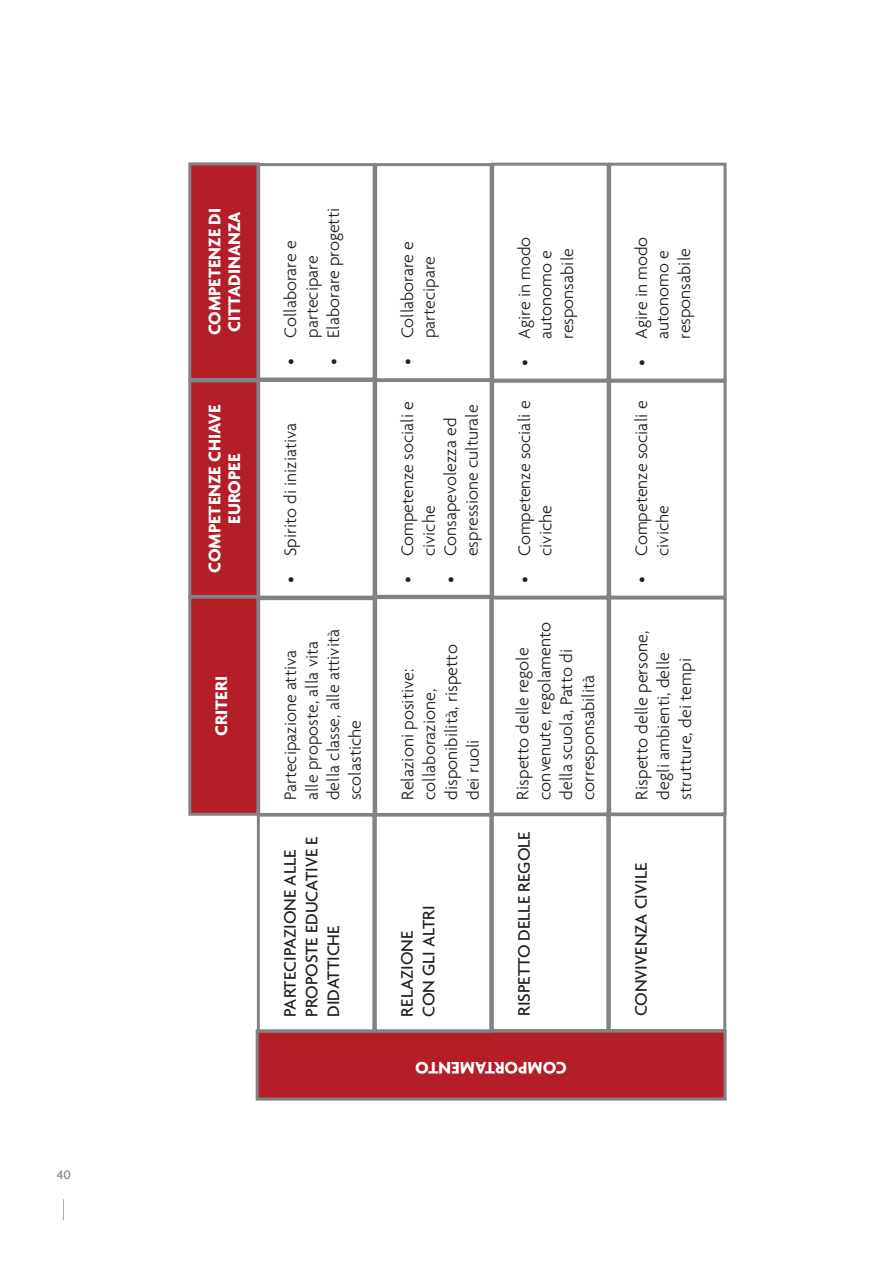
<style>
.page{position:relative;width:893px;height:1263px;background:#fff}
.page>*{position:absolute;margin:0;border:0;box-sizing:border-box;transform-origin:0 0}
.t1{font:300 18.15px/21.8px "Agenda";color:#231f20}
.t2{font:700 18.15px "Agenda";color:#fff}
.t3{font:300 18px/21.6px "Agenda";color:#231f20}
.t4{font:500 18px/21.6px "Agenda";color:#231f20}
.t5{font:700 18px "Agenda";color:#fff}
.t6{font:500 13.5px "Agenda";color:#808285}
</style>
<div class="page">
<svg style="left:63px;top:1199px;width:1px;height:21px"></svg>
<div style="left:257px;top:1031px;width:468px;height:68px;background:#b41e27"></div>
<div style="left:256px;top:1029px;width:471px;height:71px;border:3px solid #808285"></div>
<div style="left:257px;top:814px;width:118px;height:218px;border:3px solid #808285"></div>
<div style="left:374px;top:814px;width:118px;height:218px;border:3px solid #808285"></div>
<div style="left:491px;top:813px;width:118px;height:219px;border:3px solid #808285"></div>
<div style="left:608px;top:813px;width:118px;height:219px;border:3px solid #808285"></div>
<div style="left:257px;top:597px;width:119px;height:219px;border:3px solid #808285"></div>
<div style="left:374px;top:595px;width:120px;height:221px;border:3px solid #808285"></div>
<div style="left:489px;top:596px;width:121px;height:219px;border:3px solid #808285"></div>
<div style="left:608px;top:596px;width:119px;height:219px;border:3px solid #808285"></div>
<div style="left:257px;top:379px;width:119px;height:220px;border:3px solid #808285"></div>
<div style="left:374px;top:379px;width:119px;height:220px;border:3px solid #808285"></div>
<div style="left:491px;top:380px;width:119px;height:219px;border:3px solid #808285"></div>
<div style="left:608px;top:380px;width:119px;height:219px;border:3px solid #808285"></div>
<div style="left:190px;top:597px;width:68px;height:217px;background:#b41e27"></div>
<div style="left:188px;top:596px;width:71px;height:220px;border:3px solid #808285"></div>
<div style="left:190px;top:381px;width:68px;height:215px;background:#b41e27"></div>
<div style="left:188px;top:379px;width:71px;height:219px;border:3px solid #808285"></div>
<div style="left:257px;top:163px;width:119px;height:217px;border:3px solid #808285"></div>
<div style="left:374px;top:163px;width:119px;height:218px;border:3px solid #808285"></div>
<div style="left:491px;top:163px;width:119px;height:219px;border:3px solid #808285"></div>
<div style="left:608px;top:163px;width:119px;height:219px;border:3px solid #808285"></div>
<div style="left:190px;top:164px;width:68px;height:215px;background:#b41e27"></div>
<div style="left:188px;top:162px;width:71px;height:219px;border:3px solid #808285"></div>
<p class="t6" style="left:57px;top:1167px;width:16px">40</p>
<p class="t2" style="left:204px;top:335px;width:129px;rotate:-90deg">COMPETENZE DI</p>
<p class="t2" style="left:223px;top:332px;width:122px;rotate:-90deg">CITTADINANZA</p>
<p class="t2" style="left:204px;top:573px;width:169px;rotate:-90deg">COMPETENZE CHIAVE</p>
<p class="t2" style="left:223px;top:524px;width:72px;rotate:-90deg">EUROPEE</p>
<p class="t5" style="left:210px;top:736px;width:62px;rotate:-90deg">CRITERI</p>
<p class="t3" style="left:322px;top:365px;width:159px;rotate:-90deg">• Elaborare progetti</p>
<p class="t3" style="left:279px;top:338px;width:99px;text-indent:-27px;rotate:-90deg">• Collaborare e partecipare</p>
<p class="t3" style="left:279px;top:583px;width:161px;rotate:-90deg">• Spirito di iniziativa</p>
<p class="t3" style="left:279px;top:800px;width:173px;rotate:-90deg">Partecipazione attiva alle proposte, alla vita della classe, alle attività scolastiche</p>
<p class="t4" style="left:279px;top:1017px;width:182px;rotate:-90deg">PARTECIPAZIONE ALLE<br>PROPOSTE EDUCATIVE E<br>DIDATTICHE</p>
<p class="t3" style="left:396px;top:338px;width:99px;text-indent:-27px;rotate:-90deg">• Collaborare e partecipare</p>
<p class="t3" style="left:513px;top:339px;width:104px;text-indent:-27px;rotate:-90deg">• Agire in modo autonomo e responsabile</p>
<p class="t3" style="left:630px;top:339px;width:104px;rotate:-90deg">Agire in modo autonomo e responsabile</p>
<p class="t3" style="left:630px;top:366px;width:8px;rotate:-90deg">•</p>
<p class="t3" style="left:396px;top:556px;width:157px;text-indent:-27px;rotate:-90deg">• Competenze sociali e civiche</p>
<p class="t3" style="left:439px;top:556px;width:153px;text-indent:-27px;rotate:-90deg">• Consapevolezza ed espressione culturale</p>
<p class="t3" style="left:513px;top:556px;width:157px;text-indent:-27px;rotate:-90deg">• Competenze sociali e civiche</p>
<p class="t3" style="left:630px;top:556px;width:157px;text-indent:-27px;rotate:-90deg">• Competenze sociali e civiche</p>
<p class="t1" style="left:396px;top:800px;width:157px;rotate:-90deg">Relazioni positive: collaborazione, disponibilità, rispetto</p>
<p class="t1" style="left:462px;top:800px;width:62px;rotate:-90deg">dei ruoli</p>
<p class="t4" style="left:396px;top:1017px;width:88px;rotate:-90deg">RELAZIONE</p>
<p class="t4" style="left:417px;top:1017px;width:113px;rotate:-90deg">CON GLI ALTRI</p>
<p class="t1" style="left:512px;top:799px;width:179px;rotate:-90deg">Rispetto delle regole convenute, regolamento della scuola, Patto di corresponsabilità</p>
<p class="t1" style="left:630px;top:799px;width:170px;rotate:-90deg">Rispetto delle persone, degli ambienti, delle strutture, dei tempi</p>
<p class="t4" style="left:513px;top:1016px;width:187px;rotate:-90deg">RISPETTO DELLE REGOLE</p>
<p class="t4" style="left:630px;top:1016px;width:155px;rotate:-90deg">CONVIVENZA CIVILE</p>
<p class="t5" style="left:567px;top:1078px;width:153px;rotate:-180deg">COMPORTAMENTO</p>
</div>
